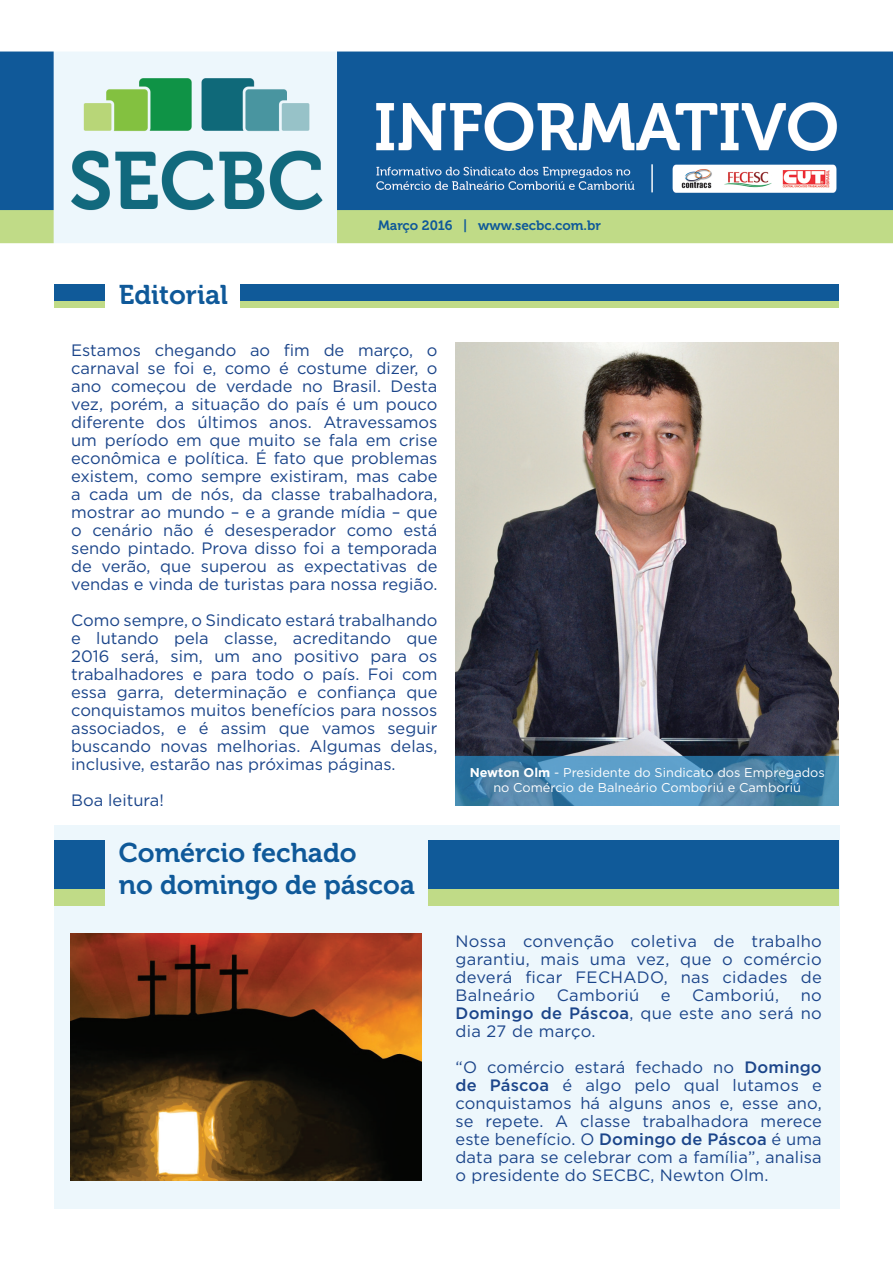
<style>
.page{position:relative;width:893px;height:1263px;background:#fff}
.page>*{position:absolute;margin:0;border:0;box-sizing:border-box;transform-origin:0 0}
.t1{font:27px/32.4px "Museo 700";color:#0f5999}
.t2{font:16.5px/18px "Gotham";letter-spacing:.005em;color:#1b458a;text-align:justify}
.t3{font:13.5px "Museo 700";color:#0f5999}
.t4{font:12.75px/15px "Gotham";color:#fff;text-align:center}
.s1{font-weight:700}
.s2{font-weight:500}
</style>
<div class="page">
<img style="left:0;top:51px;width:893px;height:775px">
<div style="left:54px;top:826px;width:786px;height:383px;background:#edf7fc"></div>
<div style="left:240px;top:284px;width:599px;height:17px;background:#105a99"></div>
<div style="left:240px;top:301px;width:599px;height:6px;background:#c0db87"></div>
<div style="left:54px;top:284px;width:50px;height:17px;background:#105a99"></div>
<div style="left:54px;top:301px;width:50px;height:6px;background:#c0db87"></div>
<img style="left:455px;top:343px;width:384px;height:463px">
<div style="left:428px;top:840px;width:411px;height:49px;background:#105a99"></div>
<div style="left:428px;top:889px;width:411px;height:17px;background:#c0db87"></div>
<div style="left:54px;top:840px;width:51px;height:49px;background:#105a99"></div>
<div style="left:54px;top:889px;width:51px;height:17px;background:#c0db87"></div>
<img style="left:70px;top:933px;width:351px;height:247px">
<h1 class="t1" style="left:119px;top:279px;width:111px">Editorial</h1>
<p class="t3" style="left:378px;top:218px;width:224px">Março 2016 | www.secbc.com.br</p>
<p class="t2" style="left:71px;top:341px;width:368px">Estamos chegando ao fim de março, o carnaval se foi e, como é costume dizer, o ano começou de verdade no Brasil. Desta vez, porém, a situação do país é um pouco diferente dos últimos anos. Atravessamos um período em que muito se fala em crise econômica e política. É fato que problemas existem, como sempre existiram, mas cabe a cada um de nós, da classe trabalhadora, mostrar ao mundo – e a grande mídia – que o cenário não é desesperador como está sendo pintado. Prova disso foi a temporada de verão, que superou as expectativas de vendas e vinda de turistas para nossa região.</p>
<p class="t2" style="left:71px;top:611px;width:368px">Como sempre, o Sindicato estará trabalhando e lutando pela classe, acreditando que 2016 será, sim, um ano positivo para os trabalhadores e para todo o país. Foi com essa garra, determinação e confiança que conquistamos muitos benefícios para nossos associados, e é assim que vamos seguir buscando novas melhorias. Algumas delas, inclusive, estarão nas próximas páginas.</p>
<p class="t2" style="left:71px;top:791px;width:94px">Boa leitura!</p>
<h1 class="t1" style="left:119px;top:836px;width:298px">Comércio fechado<br>no domingo de páscoa</h1>
<p class="t4" style="left:470px;top:764px;width:357px"><span class="s1">Newton Olm</span> - Presidente do Sindicato dos Empregados no Comércio de Balneário Comboriú e Camboriú</p>
<p class="t2" style="left:455px;top:931px;width:368px">Nossa convenção coletiva de trabalho garantiu, mais uma vez, que o comércio deverá ficar FECHADO, nas cidades de Balneário</p>
<p class="t2" style="left:557px;top:985px;width:84px">Camboriú</p>
<p class="t2" style="left:661px;top:985px;width:11px">e</p>
<p class="t2" style="left:692px;top:985px;width:88px">Camboriú,</p>
<p class="t2" style="left:455px;top:985px;width:368px;text-indent:345px">no <span class="s2">Domingo de Páscoa</span>, que este ano será no dia 27 de março.</p>
<p class="t2" style="left:455px;top:1057px;width:368px">“O comércio estará fechado no <span class="s2">Domingo de Páscoa</span> é algo pelo qual lutamos e conquistamos há alguns anos e, esse ano, se repete. A classe trabalhadora merece este benefício. O <span class="s2">Domingo de Páscoa</span> é uma data para se celebrar com a família”, analisa o presidente do SECBC, Newton Olm.</p>
</div>
